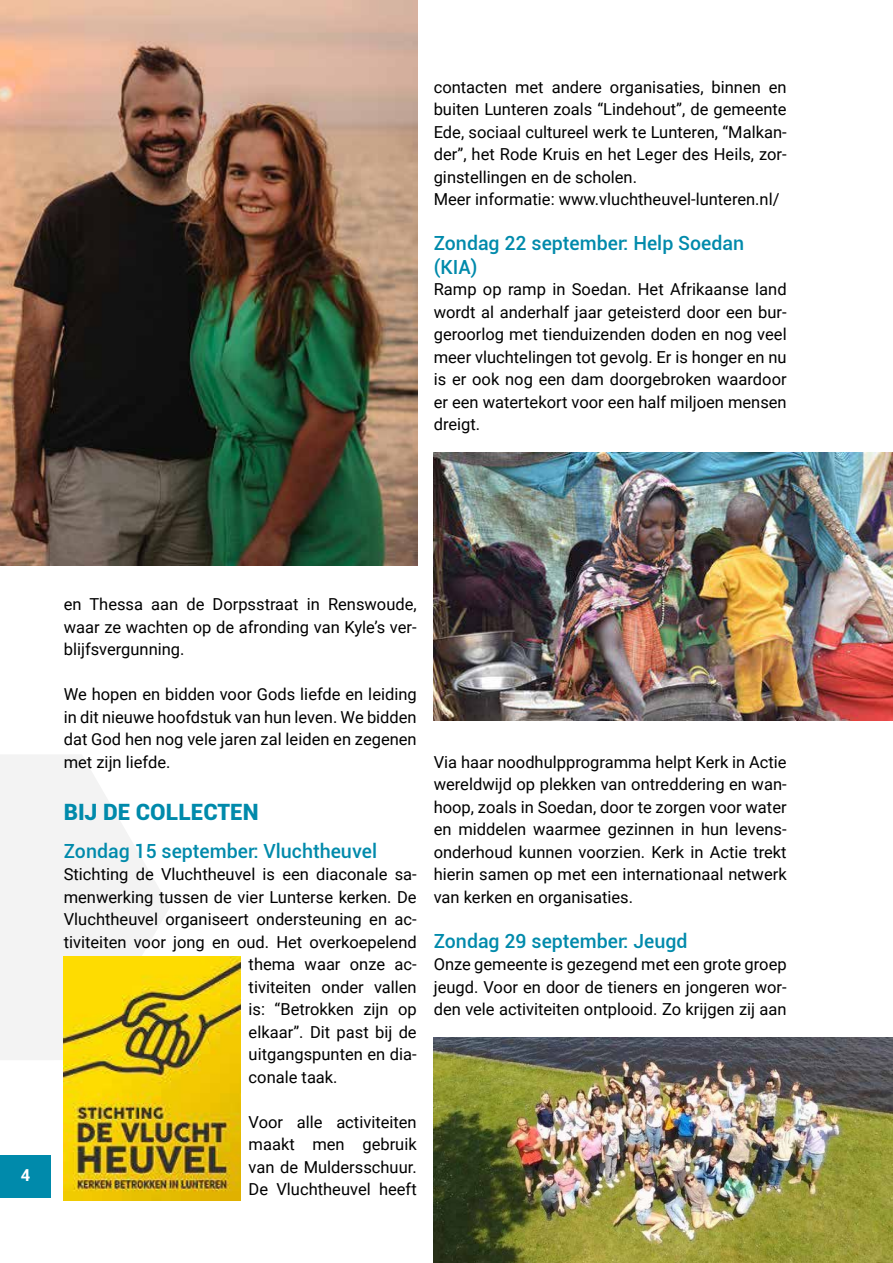
<style>
.page{position:relative;width:893px;height:1263px;background:#fff}
.page>*{position:absolute;margin:0;border:0;box-sizing:border-box;transform-origin:0 0}
.t1{font:900 22.5px "Roboto";color:#008aab}
.t2{font:500 19.5px/23.4px "Roboto";color:#008aab}
.t3{font:16.5px/22.5px "Roboto";color:#000;text-align:justify}
.t4{font:700 16.5px "Roboto";color:#fff}
</style>
<div class="page">
<svg style="left:0;top:755px;width:170px;height:305px;fill:#f3f3f3"></svg>
<img style="left:0;top:0;width:418px;height:565px">
<img style="left:434px;top:453px;width:459px;height:267px">
<img style="left:434px;top:1038px;width:459px;height:225px">
<img style="left:64px;top:957px;width:176px;height:243px">
<div style="left:0;top:1156px;width:51px;height:42px;background:#008aab"></div>
<p class="t3" style="left:434px;top:75px;width:354px;text-align:left">contacten met andere organisaties, binnen en buiten Lunteren zoals “Lindehout”, de gemeente Ede, sociaal cultureel werk te Lunteren, “Malkan&shy;der”, het Rode Kruis en het Leger des Heils, zor&shy;ginstellingen en de scholen.<br>Meer informatie: www.vluchtheuvel-lunteren.nl/</p>
<p class="t2" style="left:434px;top:231px;width:312px">Zondag 22 september: Help Soedan (KIA)</p>
<p class="t3" style="left:434px;top:277px;width:354px">Ramp op ramp in Soedan. Het Afrikaanse land wordt al anderhalf jaar geteisterd door een bur&shy;geroorlog met tienduizenden doden en nog veel meer vluchtelingen tot gevolg. Er is honger en nu is er ook nog een dam doorgebroken waardoor er een watertekort voor een half miljoen mensen dreigt.</p>
<p class="t4" style="left:21px;top:1163px;width:11px">4</p>
<p class="t3" style="left:64px;top:592px;width:354px">en Thessa aan de Dorpsstraat in Renswoude, waar ze wachten op de afronding van Kyle’s ver&shy;blijfsvergunning.</p>
<p class="t3" style="left:64px;top:682px;width:354px">We hopen en bidden voor Gods liefde en leiding in dit nieuwe hoofdstuk van hun leven. We bidden dat God hen nog vele jaren zal leiden en zegenen met zijn liefde.</p>
<h1 class="t1" style="left:64px;top:796px;width:196px">BIJ DE COLLECTEN</h1>
<p class="t2" style="left:64px;top:838px;width:315px">Zondag 15 september: Vluchtheuvel</p>
<p class="t3" style="left:64px;top:862px;width:354px">Stichting de Vluchtheuvel is een diaconale sa-</p>
<p class="t3" style="left:64px;top:885px;width:354px">menwerking tussen de vier Lunterse kerken. De</p>
<p class="t3" style="left:64px;top:907px;width:354px">Vluchtheuvel organiseert ondersteuning en ac-</p>
<p class="t3" style="left:64px;top:930px;width:354px">tiviteiten voor jong en oud. Het overkoepelend</p>
<p class="t3" style="left:249px;top:952px;width:170px">thema waar onze ac-</p>
<p class="t3" style="left:249px;top:975px;width:170px">tiviteiten onder vallen</p>
<p class="t3" style="left:249px;top:997px;width:170px">is: “Betrokken zijn op</p>
<p class="t3" style="left:249px;top:1020px;width:170px">elkaar”. Dit past bij de</p>
<p class="t3" style="left:249px;top:1042px;width:170px">uitgangspunten en dia-</p>
<p class="t3" style="left:249px;top:1065px;width:91px">conale taak.</p>
<p class="t3" style="left:249px;top:1110px;width:170px">Voor alle activiteiten maakt men gebruik van de Muldersschuur.<br>De Vluchtheuvel heeft</p>
<p class="t3" style="left:434px;top:750px;width:354px">Via haar noodhulpprogramma helpt Kerk in Actie wereldwijd op plekken van ontreddering en wan&shy;hoop, zoals in Soedan, door te zorgen voor water en middelen waarmee gezinnen in hun levens&shy;onderhoud kunnen voorzien. Kerk in Actie trekt hierin samen op met een internationaal netwerk van kerken en organisaties.</p>
<p class="t2" style="left:434px;top:928px;width:255px">Zondag 29 september: Jeugd</p>
<p class="t3" style="left:434px;top:952px;width:354px">Onze gemeente is gezegend met een grote groep jeugd. Voor en door de tieners en jongeren wor&shy;den vele activiteiten ontplooid. Zo krijgen zij aan</p>
</div>
